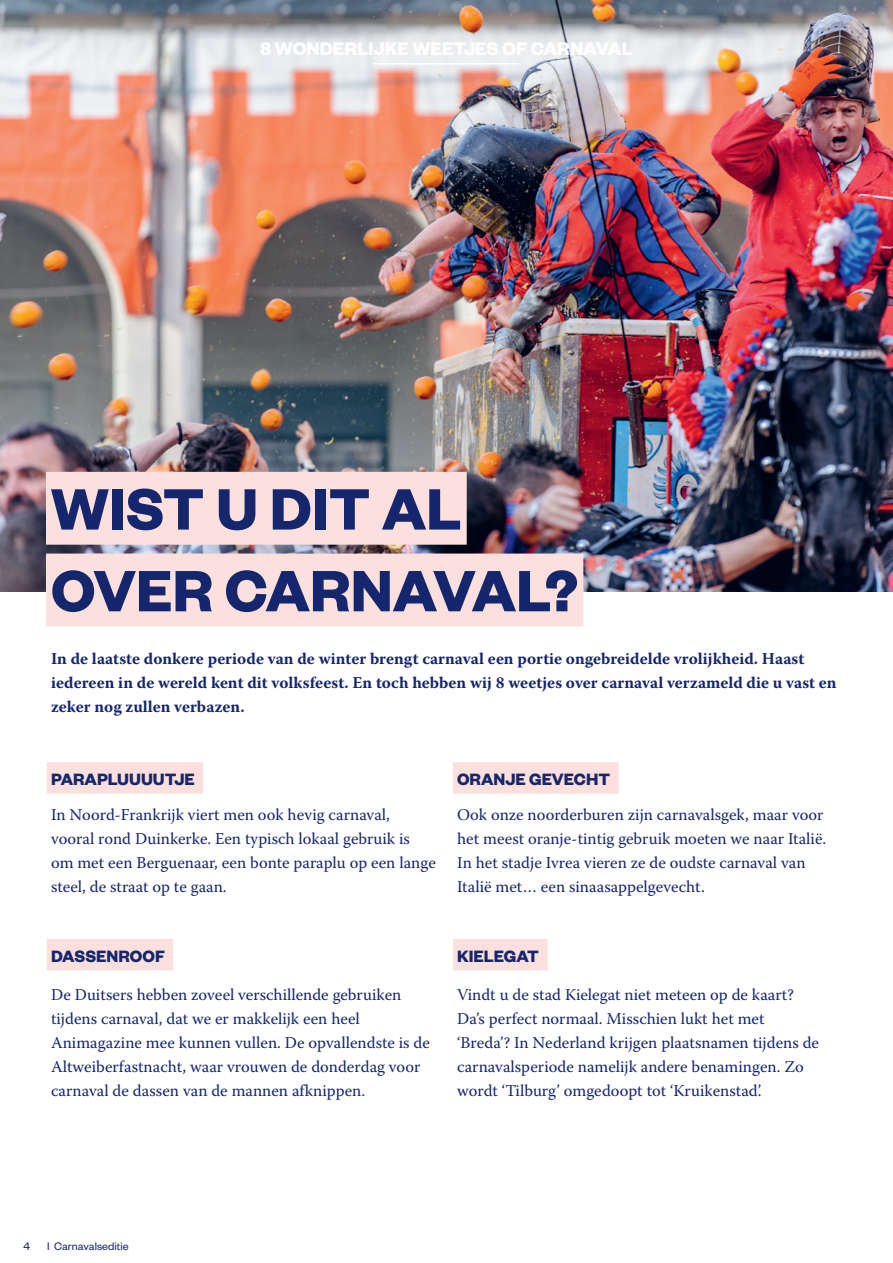
<style>
.page{position:relative;width:893px;height:1263px;background:#fff}
.page>*{position:absolute;margin:0;border:0;box-sizing:border-box;transform-origin:0 0}
.t1{font:700 63.9px/81.8px "Founders Grotesk";color:#16266d}
.t2{font:700 19.95px "Founders Grotesk";color:#fff}
.t3{font:700 18px "Founders Grotesk";color:#16266d}
.t4{font:16.5px/24px "Warnock Pro";color:#16266d}
.t5{font:700 16.5px/24px "Warnock Pro";color:#16266d}
.t6{font:12px "Founders Grotesk";color:#16266d}
</style>
<div class="page">
<img style="left:0;top:0;width:893px;height:592px">
<hr style="left:373px;top:63px;width:146px;height:2px;background:#fff">
<div style="left:47px;top:762px;width:156px;height:32px;background:#fbe0dd"></div>
<div style="left:47px;top:939px;width:126px;height:31px;background:#fbe0dd"></div>
<div style="left:453px;top:762px;width:166px;height:32px;background:#fbe0dd"></div>
<div style="left:453px;top:939px;width:95px;height:31px;background:#fbe0dd"></div>
<div style="left:46px;top:472px;width:421px;height:73px;background:#fbe0dd"></div>
<div style="left:46px;top:553px;width:537px;height:73px;background:#fbe0dd"></div>
<p class="t2" style="left:260px;top:36px;width:374px">8 WONDERLIJKE WEETJES OF CARNAVAL</p>
<h1 class="t1" style="left:51px;top:465px;width:529px">WIST U DIT AL<br>OVER CARNAVAL?</h1>
<p class="t5" style="left:51px;top:646px;width:787px">In de laatste donkere periode van de winter brengt carnaval een portie ongebreidelde vrolijkheid. Haast iedereen in de wereld kent dit volksfeest. En toch hebben wij 8 weetjes over carnaval verzameld die u vast en zeker nog zullen verbazen.</p>
<p class="t3" style="left:51px;top:768px;width:145px">PARAPLUUUUTJE</p>
<p class="t4" style="left:51px;top:802px;width:386px">In Noord-Frankrijk viert men ook hevig carnaval, vooral rond Duinkerke. Een typisch lokaal gebruik is om met een Berguenaar, een bonte paraplu op een lange steel, de straat op te gaan.</p>
<p class="t3" style="left:51px;top:945px;width:115px">DASSENROOF</p>
<p class="t4" style="left:51px;top:982px;width:380px">De Duitsers hebben zoveel verschillende gebruiken tijdens carnaval, dat we er makkelijk een heel Animagazine mee kunnen vullen. De opvallendste is de Altweiberfastnacht, waar vrouwen de donderdag voor carnaval de dassen van de mannen afknippen.</p>
<p class="t3" style="left:457px;top:768px;width:154px">ORANJE GEVECHT</p>
<p class="t4" style="left:457px;top:802px;width:371px">Ook onze noorderburen zijn carnavalsgek, maar voor het meest oranje-tintig gebruik moeten we naar Italië.<br>In het stadje Ivrea vieren ze de oudste carnaval van Italië met… een sinaasappelgevecht.</p>
<p class="t3" style="left:457px;top:945px;width:83px">KIELEGAT</p>
<p class="t4" style="left:457px;top:982px;width:363px">Vindt u de stad Kielegat niet meteen op de kaart?<br>Da’s perfect normaal. Misschien lukt het met ‘Breda’? In Nederland krijgen plaatsnamen tijdens de carnavalsperiode namelijk andere benamingen. Zo wordt ‘Tilburg’ omgedoopt tot ‘Kruikenstad’.</p>
<p class="t6" style="left:23px;top:1239px;width:8px">4</p>
<p class="t6" style="left:47px;top:1239px;width:83px">I Carnavalseditie</p>
</div>
